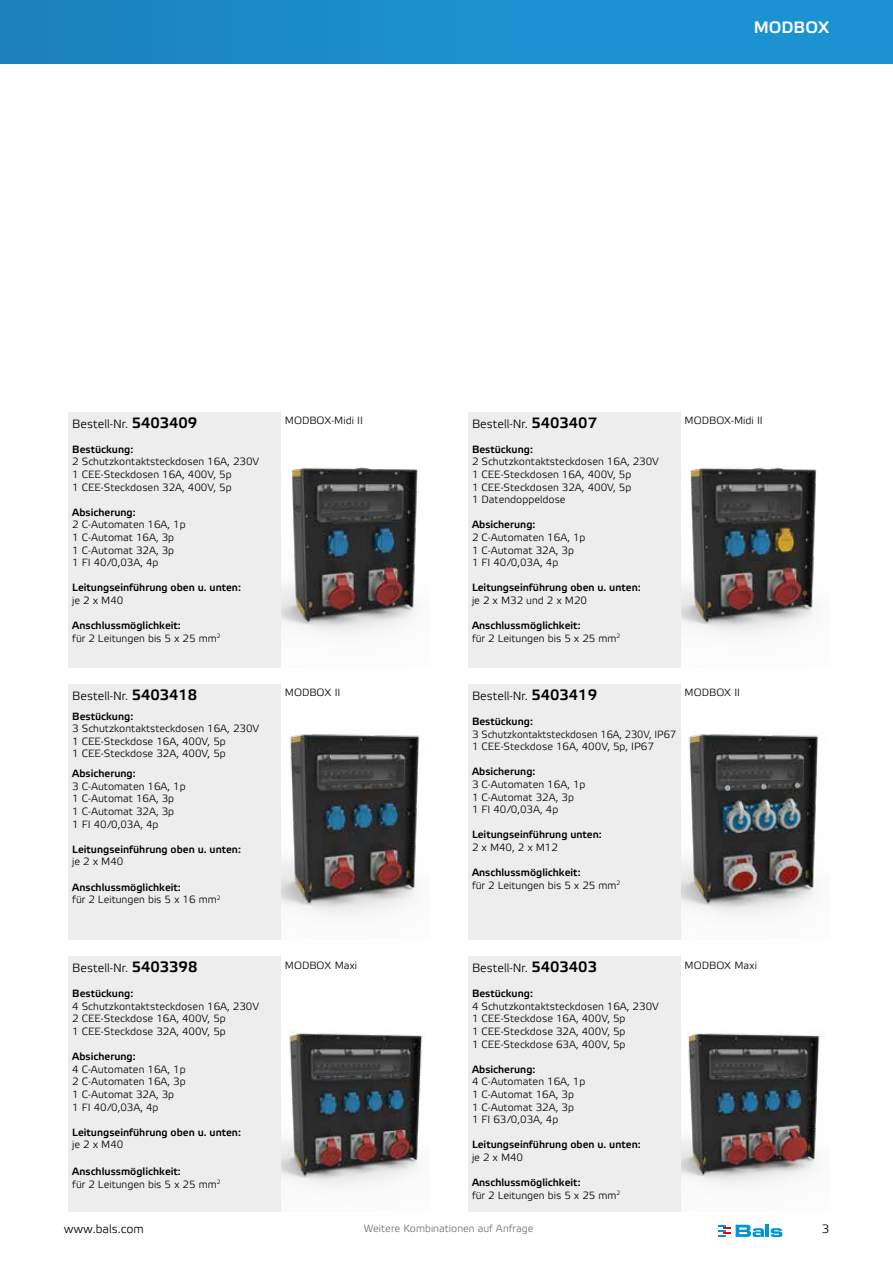
<style>
.page{position:relative;width:893px;height:1263px;background:#fff}
.page>*{position:absolute;margin:0;border:0;box-sizing:border-box;transform-origin:0 0}
.t1{font:500 16.5px "Etelka";color:#fff}
.t2{font:300 12px "Etelka";color:#000}
.t3{font:300 10.5px/12.6px "Etelka";color:#000}
.t4{font:500 10.5px "Etelka";color:#000}
.t5{font:300 10.5px "Etelka";color:#706f6f}
.s1{font-weight:500;font-size:15px}
.s2{font-weight:500}
</style>
<div class="page">
<div style="left:0;top:0;width:893px;height:64px;background:linear-gradient(to right,#1b84be,#1b97d7)"></div>
<svg style="left:719px;top:1225px;width:63px;height:12px"></svg>
<img style="left:281px;top:467px;width:137px;height:166px">
<img style="left:680px;top:416px;width:137px;height:252px">
<div style="left:68px;top:412px;width:213px;height:256px;background:#ededed"></div>
<div style="left:468px;top:412px;width:212px;height:256px;background:#ededed"></div>
<img style="left:281px;top:734px;width:139px;height:182px">
<div style="left:68px;top:685px;width:213px;height:255px;background:#ededed"></div>
<img style="left:680px;top:688px;width:138px;height:252px">
<div style="left:468px;top:685px;width:212px;height:255px;background:#ededed"></div>
<img style="left:281px;top:1031px;width:142px;height:156px">
<div style="left:68px;top:957px;width:213px;height:255px;background:#ededed"></div>
<img style="left:680px;top:996px;width:145px;height:216px">
<div style="left:468px;top:957px;width:212px;height:255px;background:#ededed"></div>
<h1 class="t1" style="left:754px;top:17px;width:77px">MODBOX</h1>
<p class="t2" style="left:72px;top:416px;width:127px">Bestell-Nr. <span class="s1">5403409</span></p>
<p class="t4" style="left:72px;top:443px;width:63px">Bestückung:</p>
<p class="t3" style="left:72px;top:456px;width:189px">2 Schutzkontaktsteckdosen 16A, 230V<br>1 CEE-Steckdosen 16A, 400V, 5p<br>1 CEE-Steckdosen 32A, 400V, 5p</p>
<p class="t4" style="left:72px;top:506px;width:65px">Absicherung:</p>
<p class="t3" style="left:72px;top:519px;width:115px">2 C-Automaten 16A, 1p<br>1 C-Automat 16A, 3p<br>1 C-Automat 32A, 3p<br>1 FI 40/0,03A, 4p</p>
<p class="t4" style="left:72px;top:581px;width:170px">Leitungseinführung oben u. unten:</p>
<p class="t3" style="left:72px;top:594px;width:53px">je 2 x M40</p>
<p class="t3" style="left:72px;top:619px;width:150px"><span class="s2">Anschlussmöglichkeit:<br></span>für 2 Leitungen bis 5 x 25 mm<sup>2</sup></p>
<p class="t2" style="left:72px;top:688px;width:127px">Bestell-Nr. <span class="s1">5403418</span></p>
<p class="t4" style="left:72px;top:709px;width:63px">Bestückung:</p>
<p class="t3" style="left:72px;top:722px;width:189px">3 Schutzkontaktsteckdosen 16A, 230V<br>1 CEE-Steckdose 16A, 400V, 5p<br>1 CEE-Steckdose 32A, 400V, 5p</p>
<p class="t4" style="left:72px;top:767px;width:65px">Absicherung:</p>
<p class="t3" style="left:72px;top:780px;width:115px">3 C-Automaten 16A, 1p<br>1 C-Automat 16A, 3p<br>1 C-Automat 32A, 3p<br>1 FI 40/0,03A, 4p</p>
<p class="t4" style="left:72px;top:842px;width:170px">Leitungseinführung oben u. unten:</p>
<p class="t3" style="left:72px;top:856px;width:53px">je 2 x M40</p>
<p class="t3" style="left:72px;top:881px;width:150px"><span class="s2">Anschlussmöglichkeit:<br></span>für 2 Leitungen bis 5 x 16 mm<sup>2</sup></p>
<p class="t2" style="left:72px;top:960px;width:127px">Bestell-Nr. <span class="s1">5403398</span></p>
<p class="t4" style="left:72px;top:987px;width:63px">Bestückung:</p>
<p class="t3" style="left:72px;top:1000px;width:188px">4 Schutzkontaktsteckdosen 16A, 230V<br>2 CEE-Steckdose 16A, 400V, 5p<br>1 CEE-Steckdose 32A, 400V, 5p</p>
<p class="t4" style="left:72px;top:1050px;width:65px">Absicherung:</p>
<p class="t3" style="left:72px;top:1063px;width:115px">4 C-Automaten 16A, 1p<br>2 C-Automaten 16A, 3p<br>1 C-Automat 32A, 3p<br>1 FI 40/0,03A, 4p</p>
<p class="t4" style="left:72px;top:1125px;width:170px">Leitungseinführung oben u. unten:</p>
<p class="t3" style="left:72px;top:1138px;width:53px">je 2 x M40</p>
<p class="t3" style="left:72px;top:1165px;width:150px"><span class="s2">Anschlussmöglichkeit:<br></span>für 2 Leitungen bis 5 x 25 mm<sup>2</sup></p>
<p class="t3" style="left:285px;top:415px;width:80px">MODBOX-Midi II</p>
<p class="t3" style="left:685px;top:415px;width:80px">MODBOX-Midi II</p>
<p class="t2" style="left:472px;top:416px;width:127px">Bestell-Nr. <span class="s1">5403407</span></p>
<p class="t4" style="left:472px;top:443px;width:63px">Bestückung:</p>
<p class="t3" style="left:472px;top:456px;width:189px">2 Schutzkontaktsteckdosen 16A, 230V<br>1 CEE-Steckdosen 16A, 400V, 5p<br>1 CEE-Steckdosen 32A, 400V, 5p<br>1 Datendoppeldose</p>
<p class="t4" style="left:472px;top:518px;width:65px">Absicherung:</p>
<p class="t3" style="left:472px;top:531px;width:115px">2 C-Automaten 16A, 1p<br>1 C-Automat 32A, 3p<br>1 FI 40/0,03A, 4p</p>
<p class="t4" style="left:472px;top:581px;width:170px">Leitungseinführung oben u. unten:</p>
<p class="t3" style="left:472px;top:594px;width:117px">je 2 x M32 und 2 x M20</p>
<p class="t3" style="left:472px;top:619px;width:150px"><span class="s2">Anschlussmöglichkeit:<br></span>für 2 Leitungen bis 5 x 25 mm<sup>2</sup></p>
<p class="t2" style="left:472px;top:688px;width:127px">Bestell-Nr. <span class="s1">5403419</span></p>
<p class="t4" style="left:472px;top:715px;width:63px">Bestückung:</p>
<p class="t3" style="left:472px;top:728px;width:206px">3 Schutzkontaktsteckdosen 16A, 230V, IP67<br>1 CEE-Steckdose 16A, 400V, 5p, IP67</p>
<p class="t4" style="left:472px;top:765px;width:65px">Absicherung:</p>
<p class="t3" style="left:472px;top:778px;width:115px">3 C-Automaten 16A, 1p<br>1 C-Automat 32A, 3p<br>1 FI 40/0,03A, 4p</p>
<p class="t4" style="left:472px;top:828px;width:131px">Leitungseinführung unten:</p>
<p class="t3" style="left:472px;top:841px;width:88px">2 x M40, 2 x M12</p>
<p class="t3" style="left:472px;top:866px;width:150px"><span class="s2">Anschlussmöglichkeit:<br></span>für 2 Leitungen bis 5 x 25 mm<sup>2</sup></p>
<p class="t3" style="left:285px;top:687px;width:57px">MODBOX II</p>
<p class="t3" style="left:685px;top:687px;width:57px">MODBOX II</p>
<p class="t3" style="left:285px;top:959px;width:74px">MODBOX Maxi</p>
<p class="t3" style="left:685px;top:959px;width:74px">MODBOX Maxi</p>
<p class="t2" style="left:472px;top:960px;width:127px">Bestell-Nr. <span class="s1">5403403</span></p>
<p class="t4" style="left:472px;top:987px;width:63px">Bestückung:</p>
<p class="t3" style="left:472px;top:1000px;width:188px">4 Schutzkontaktsteckdosen 16A, 230V<br>1 CEE-Steckdose 16A, 400V, 5p<br>1 CEE-Steckdose 32A, 400V, 5p<br>1 CEE-Steckdose 63A, 400V, 5p</p>
<p class="t4" style="left:472px;top:1062px;width:65px">Absicherung:</p>
<p class="t3" style="left:472px;top:1075px;width:115px">4 C-Automaten 16A, 1p<br>1 C-Automat 16A, 3p<br>1 C-Automat 32A, 3p<br>1 FI 63/0,03A, 4p</p>
<p class="t4" style="left:472px;top:1138px;width:170px">Leitungseinführung oben u. unten:</p>
<p class="t3" style="left:472px;top:1151px;width:53px">je 2 x M40</p>
<p class="t3" style="left:472px;top:1176px;width:150px"><span class="s2">Anschlussmöglichkeit:<br></span>für 2 Leitungen bis 5 x 25 mm<sup>2</sup></p>
<p class="t2" style="left:64px;top:1222px;width:82px">www.bals.com</p>
<p class="t2" style="left:822px;top:1222px;width:9px">3</p>
<p class="t5" style="left:364px;top:1222px;width:171px">Weitere Kombinationen auf Anfrage</p>
</div>
